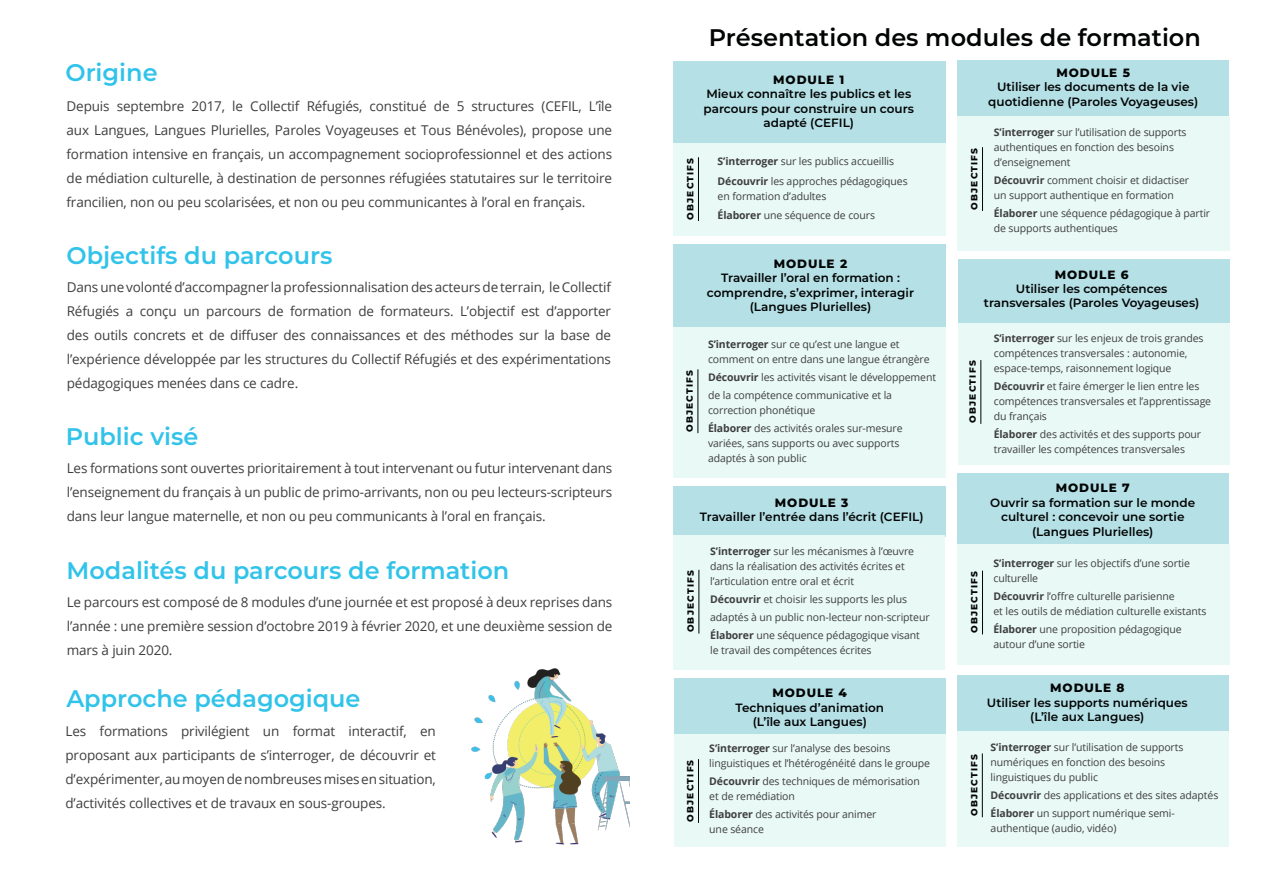
<style>
.page{position:relative;width:1263px;height:893px;background:#fff}
.page>*{position:absolute;margin:0;border:0;box-sizing:border-box;transform-origin:0 0}
.t1{font:600 24px "Montserrat";color:#31c3e9}
.t2{font:600 24px "Montserrat";color:#020404}
.t3{font:13.5px/24px "Open Sans";letter-spacing:-.01em;color:#3e3e3f;text-align:justify}
.t4{font:600 12px/14.4px "Montserrat";color:#020404;text-align:center}
.t5{font:800 12px "Montserrat";letter-spacing:.075em;color:#020404}
.t6{font:10.5px/15px "Open Sans";letter-spacing:-.01em;color:#3e3e3f}
.t7{font:800 9px "Montserrat";letter-spacing:.13em;color:#020404}
.s1{font-weight:700}
</style>
<div class="page">
<img style="left:471px;top:668px;width:159px;height:177px">
<div style="left:673px;top:61px;width:273px;height:83px;background:#b5e0e6"></div>
<div style="left:673px;top:144px;width:273px;height:92px;background:#e9f9f5"></div>
<div style="left:673px;top:244px;width:273px;height:83px;background:#b5e0e6"></div>
<div style="left:673px;top:327px;width:273px;height:150px;background:#e9f9f5"></div>
<hr style="left:698px;top:157px;width:1px;height:64px;background:#020404">
<hr style="left:697px;top:369px;width:1px;height:64px;background:#020404">
<div style="left:674px;top:678px;width:271px;height:56px;background:#b5e0e6"></div>
<div style="left:674px;top:734px;width:271px;height:113px;background:#e9f9f5"></div>
<hr style="left:698px;top:759px;width:1px;height:64px;background:#020404">
<div style="left:959px;top:260px;width:271px;height:63px;background:#b5e0e6"></div>
<div style="left:959px;top:323px;width:271px;height:142px;background:#e9f9f5"></div>
<hr style="left:980px;top:360px;width:1px;height:64px;background:#020404">
<div style="left:957px;top:675px;width:271px;height:58px;background:#b5e0e6"></div>
<div style="left:957px;top:731px;width:271px;height:116px;background:#e9f9f5"></div>
<hr style="left:982px;top:753px;width:1px;height:64px;background:#020404">
<div style="left:673px;top:486px;width:273px;height:51px;background:#b5e0e6"></div>
<div style="left:673px;top:535px;width:272px;height:134px;background:#e9f9f5"></div>
<hr style="left:698px;top:570px;width:1px;height:64px;background:#020404">
<div style="left:957px;top:61px;width:272px;height:56px;background:#b5e0e6"></div>
<div style="left:957px;top:117px;width:273px;height:134px;background:#e9f9f5"></div>
<hr style="left:982px;top:147px;width:1px;height:64px;background:#020404">
<div style="left:957px;top:473px;width:272px;height:72px;background:#b5e0e6"></div>
<div style="left:957px;top:545px;width:273px;height:120px;background:#e9f9f5"></div>
<hr style="left:982px;top:571px;width:1px;height:63px;background:#020404">
<p class="t1" style="left:65px;top:55px;width:94px">Origine</p>
<p class="t3" style="left:67px;top:94px;width:547px">Depuis septembre 2017, le Collectif Réfugiés, constitué de 5 structures (CEFIL, L’île aux Langues, Langues Plurielles, Paroles Voyageuses et Tous Bénévoles), propose une formation intensive en français, un accompagnement socioprofessionnel et des actions de médiation culturelle, à destination de personnes réfugiées statutaires sur le territoire francilien, non ou peu scolarisées, et non ou peu communicantes à l’oral en français.</p>
<p class="t1" style="left:67px;top:238px;width:267px">Objectifs du parcours</p>
<p class="t3" style="left:67px;top:275px;width:546px">Dans une volonté d’accompagner la professionnalisation des acteurs de terrain, le Collectif Réfugiés a conçu un parcours de formation de formateurs. L’objectif est d’apporter des outils concrets et de diffuser des connaissances et des méthodes sur la base de l’expérience développée par les structures du Collectif Réfugiés et des expérimentations pédagogiques menées dans ce cadre.</p>
<p class="t1" style="left:66px;top:419px;width:134px">Public visé</p>
<p class="t3" style="left:67px;top:456px;width:547px">Les formations sont ouvertes prioritairement à tout intervenant ou futur intervenant dans l’enseignement du français à un public de primo-arrivants, non ou peu lecteurs-scripteurs dans leur langue maternelle, et non ou peu communicants à l’oral en français.</p>
<p class="t1" style="left:67px;top:553px;width:444px">Modalités du parcours de formation</p>
<p class="t3" style="left:67px;top:590px;width:547px">Le parcours est composé de 8 modules d’une journée et est proposé à deux reprises dans l’année : une première session d’octobre 2019 à février 2020, et une deuxième session de mars à juin 2020.</p>
<p class="t1" style="left:66px;top:681px;width:296px">Approche pédagogique</p>
<p class="t3" style="left:65px;top:718px;width:372px">Les formations privilégient un format interactif, en proposant aux participants de s’interroger, de découvrir et d’expérimenter, au moyen de nombreuses mises en situation, d’activités collectives et de travaux en sous-groupes.</p>
<p class="t7" style="left:684px;top:220px;width:63px;rotate:-90deg">OBJECTIFS</p>
<p class="t7" style="left:683px;top:432px;width:63px;rotate:-90deg">OBJECTIFS</p>
<p class="t2" style="left:709px;top:21px;width:493px">Présentation des modules de formation</p>
<p class="t5" style="left:773px;top:71px;width:72px">MODULE 1</p>
<p class="t4" style="left:704px;top:86px;width:212px">Mieux connaître les publics et les parcours pour construire un cours adapté (CEFIL)</p>
<p class="t6" style="left:718px;top:154px;width:178px"><span class="s1">S’interroger</span> sur les publics accueillis</p>
<p class="t6" style="left:718px;top:173px;width:192px"><span class="s1">Découvrir</span> les approches pédagogiques</p>
<p class="t6" style="left:718px;top:188px;width:110px">en formation d’adultes</p>
<p class="t6" style="left:718px;top:208px;width:159px"><span class="s1">Élaborer</span> une séquence de cours</p>
<p class="t5" style="left:774px;top:255px;width:75px">MODULE 2</p>
<p class="t4" style="left:707px;top:270px;width:209px">Travailler l’oral en formation : comprendre, s’exprimer, interagir (Langues Plurielles)</p>
<p class="t6" style="left:708px;top:337px;width:193px"><span class="s1">S’interroger</span> sur ce qu’est une langue et</p>
<p class="t6" style="left:708px;top:352px;width:223px">comment on entre dans une langue étrangère</p>
<p class="t6" style="left:708px;top:368px;width:230px;line-height:18px"><span class="s1">Découvrir</span> les activités visant le développement de la compétence communicative et la</p>
<p class="t6" style="left:708px;top:403px;width:109px">correction phonétique</p>
<p class="t6" style="left:708px;top:421px;width:196px"><span class="s1">Élaborer</span> des activités orales sur-mesure variées, sans supports ou avec supports adaptés à son public</p>
<p class="t7" style="left:968px;top:210px;width:63px;rotate:-90deg">OBJECTIFS</p>
<p class="t5" style="left:1056px;top:64px;width:75px">MODULE 5</p>
<p class="t4" style="left:988px;top:79px;width:211px">Utiliser les documents de la vie quotidienne (Paroles Voyageuses)</p>
<p class="t6" style="left:994px;top:124px;width:194px"><span class="s1">S’interroger</span> sur l’utilisation de supports authentiques en fonction des besoins d’enseignement</p>
<p class="t6" style="left:994px;top:172px;width:197px"><span class="s1">Découvrir</span> comment choisir et didactiser</p>
<p class="t6" style="left:994px;top:187px;width:182px">un support authentique en formation</p>
<p class="t6" style="left:994px;top:205px;width:218px"><span class="s1">Élaborer</span> une séquence pédagogique à partir de supports authentiques</p>
<p class="t7" style="left:966px;top:423px;width:63px;rotate:-90deg">OBJECTIFS</p>
<p class="t5" style="left:1055px;top:266px;width:75px">MODULE 6</p>
<p class="t4" style="left:1016px;top:281px;width:153px">Utiliser les compétences</p>
<p class="t4" style="left:984px;top:295px;width:217px">transversales (Paroles Voyageuses)</p>
<p class="t6" style="left:994px;top:330px;width:211px"><span class="s1">S’interroger</span> sur les enjeux de trois grandes compétences transversales : autonomie, espace-temps, raisonnement logique</p>
<p class="t6" style="left:994px;top:378px;width:219px"><span class="s1">Découvrir</span> et faire émerger le lien entre les compétences transversales et l’apprentissage du français</p>
<p class="t6" style="left:994px;top:426px;width:209px"><span class="s1">Élaborer</span> des activités et des supports pour travailler les compétences transversales</p>
<p class="t5" style="left:775px;top:493px;width:75px">MODULE 3</p>
<p class="t4" style="left:700px;top:509px;width:225px">Travailler l’entrée dans l’écrit (CEFIL)</p>
<p class="t6" style="left:710px;top:543px;width:205px"><span class="s1">S’interroger</span> sur les mécanismes à l’œuvre dans la réalisation des activités écrites et l’articulation entre oral et écrit</p>
<p class="t6" style="left:710px;top:590px;width:221px;line-height:18px"><span class="s1">Découvrir</span> et choisir les supports les plus adaptés à un public non-lecteur non-scripteur</p>
<p class="t6" style="left:710px;top:627px;width:211px"><span class="s1">Élaborer</span> une séquence pédagogique visant</p>
<p class="t6" style="left:710px;top:642px;width:163px">le travail des compétences écrites</p>
<p class="t7" style="left:684px;top:632px;width:63px;rotate:-90deg">OBJECTIFS</p>
<p class="t7" style="left:684px;top:822px;width:63px;rotate:-90deg">OBJECTIFS</p>
<p class="t5" style="left:772px;top:684px;width:76px">MODULE 4</p>
<p class="t4" style="left:735px;top:700px;width:150px">Techniques d’animation</p>
<p class="t4" style="left:753px;top:714px;width:116px">(L’île aux Langues)</p>
<p class="t6" style="left:709px;top:741px;width:222px"><span class="s1">S’interroger</span> sur l’analyse des besoins linguistiques et l’hétérogénéité dans le groupe</p>
<p class="t6" style="left:709px;top:774px;width:212px"><span class="s1">Découvrir</span> des techniques de mémorisation et de remédiation</p>
<p class="t6" style="left:709px;top:807px;width:169px"><span class="s1">Élaborer</span> des activités pour animer</p>
<p class="t6" style="left:709px;top:822px;width:56px">une séance</p>
<p class="t7" style="left:968px;top:633px;width:63px;rotate:-90deg">OBJECTIFS</p>
<p class="t5" style="left:1056px;top:479px;width:75px">MODULE 7</p>
<p class="t4" style="left:990px;top:495px;width:206px">Ouvrir sa formation sur le monde culturel : concevoir une sortie (Langues Plurielles)</p>
<p class="t6" style="left:993px;top:556px;width:198px"><span class="s1">S’interroger</span> sur les objectifs d’une sortie culturelle</p>
<p class="t6" style="left:993px;top:589px;width:183px"><span class="s1">Découvrir</span> l’offre culturelle parisienne</p>
<p class="t6" style="left:993px;top:604px;width:214px">et les outils de médiation culturelle existants</p>
<p class="t6" style="left:993px;top:622px;width:190px"><span class="s1">Élaborer</span> une proposition pédagogique autour d’une sortie</p>
<p class="t7" style="left:967px;top:816px;width:63px;rotate:-90deg">OBJECTIFS</p>
<p class="t5" style="left:1050px;top:679px;width:76px">MODULE 8</p>
<p class="t4" style="left:987px;top:695px;width:202px">Utiliser les supports numériques (L’île aux Langues)</p>
<p class="t6" style="left:990px;top:739px;width:194px"><span class="s1">S’interroger</span> sur l’utilisation de supports numériques en fonction des besoins linguistiques du public</p>
<p class="t6" style="left:990px;top:787px;width:229px"><span class="s1">Découvrir</span> des applications et des sites adaptés</p>
<p class="t6" style="left:990px;top:805px;width:186px"><span class="s1">Élaborer</span> un support numérique semi&shy;authentique (audio, vidéo)</p>
</div>
